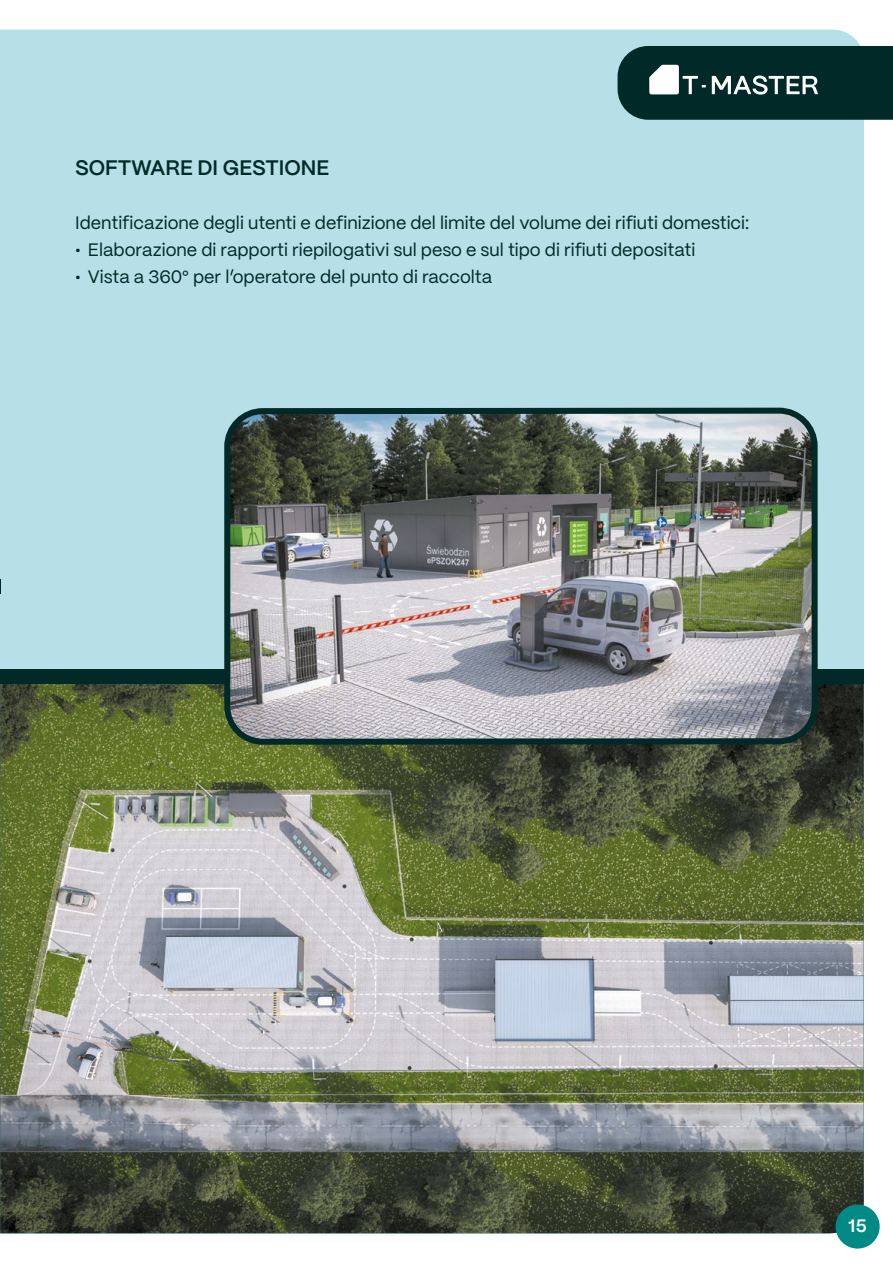
<style>
.page{position:relative;width:893px;height:1263px;background:#fff}
.page>*{position:absolute;margin:0;border:0;box-sizing:border-box;transform-origin:0 0}
.t1{font:600 21px "PP Mori";color:#002927}
.t2{font:18px "PP Mori";color:#002927}
.t3{font:600 18px "PP Mori";color:#fff}
</style>
<div class="page">
<div style="left:1px;top:30px;width:863px;height:639px;background:#b6dfe7"></div>
<img style="left:0;top:683px;width:864px;height:550px">
<svg style="left:0;top:579px;width:1px;height:14px"></svg>
<div style="left:0;top:669px;width:864px;height:14px;background:#002927"></div>
<div style="left:836px;top:1204px;width:44px;height:44px;background:#008a86;border-radius:50%"></div>
<svg style="left:618px;top:46px;width:275px;height:74px;background:#1b403f"></svg>
<img style="left:221px;top:405px;width:600px;height:343px">
<p class="t1" style="left:75px;top:150px;width:256px">SOFTWARE DI GESTIONE</p>
<p class="t2" style="left:75px;top:208px;width:676px">Identificazione degli utenti e definizione del limite del volume dei rifiuti domestici:</p>
<p class="t2" style="left:75px;top:235px;width:622px">• Elaborazione di rapporti riepilogativi sul peso e sul tipo di rifiuti depositati</p>
<p class="t2" style="left:75px;top:262px;width:419px">• Vista a 360° per l’operatore del punto di raccolta</p>
<p class="t3" style="left:848px;top:1209px;width:20px">15</p>
</div>
